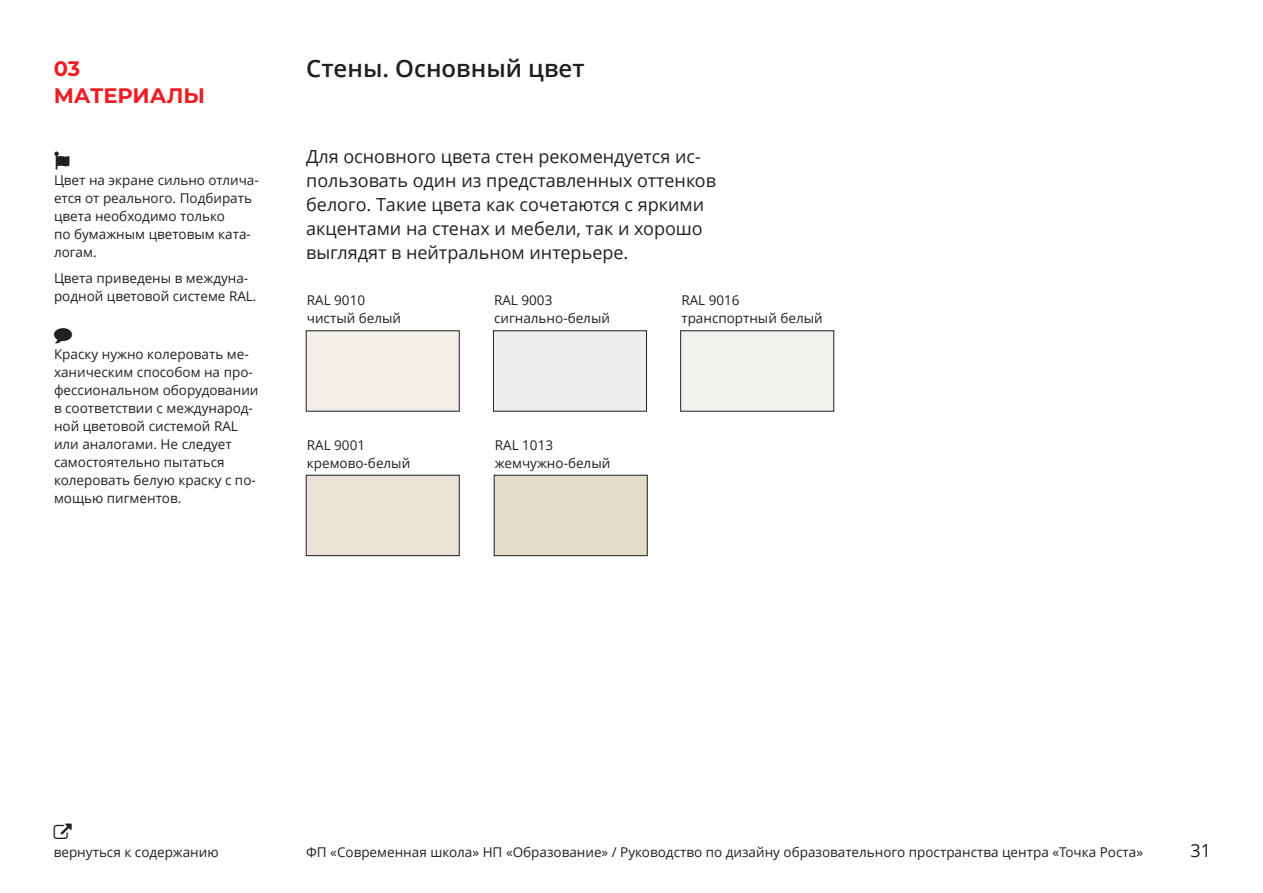
<style>
.page{position:relative;width:1263px;height:893px;background:#fff}
.page>*{position:absolute;margin:0;border:0;box-sizing:border-box;transform-origin:0 0}
.t1{font:600 24px "Open Sans";color:#231f20}
.t2{font:700 21px/27px "Montserrat";color:#ee1d23}
.t3{font:18px/24px "Open Sans";color:#231f20}
.t4{font:13.5px/18px "Open Sans";color:#231f20}
</style>
<div class="page">
<div style="left:306px;top:475px;width:153px;height:81px;border:1px solid #231f20"></div>
<div style="left:494px;top:475px;width:153px;height:81px;border:1px solid #231f20"></div>
<div style="left:493px;top:331px;width:154px;height:80px;border:1px solid #231f20"></div>
<h2 class="t2" style="left:54px;top:56px;width:153px">03<br>МАТЕРИАЛЫ</h2>
<p class="t4" style="left:54px;top:171px;width:206px">Цвет на экране сильно отлича&shy;ется от реального. Подбирать цвета необходимо только<br>по бумажным цветовым ката&shy;логам.</p>
<p class="t4" style="left:54px;top:269px;width:204px">Цвета приведены в междуна&shy;родной цветовой системе RAL.</p>
<p class="t4" style="left:54px;top:345px;width:206px">Краску нужно колеровать ме&shy;ханическим способом на про&shy;фессиональном оборудовании в соответствии с международ&shy;ной цветовой системой RAL или аналогами. Не следует самостоятельно пытаться колеровать белую краску с по&shy;мощью пигментов.</p>
<h1 class="t1" style="left:306px;top:51px;width:280px">Стены. Основный цвет</h1>
<h3 class="t3" style="left:306px;top:144px;width:411px">Для основного цвета стен рекомендуется ис&shy;пользовать один из представленных оттенков белого. Такие цвета как сочетаются с яркими акцентами на стенах и мебели, так и хорошо выглядят в нейтральном интерьере.</h3>
<p class="t4" style="left:307px;top:291px;width:96px">RAL 9010 чистый белый</p>
<p class="t4" style="left:681px;top:291px;width:143px">RAL 9016 транспортный белый</p>
<p class="t4" style="left:494px;top:291px;width:117px">RAL 9003 сигнально-белый</p>
<p class="t4" style="left:307px;top:435px;width:105px">RAL 9001 кремово-белый</p>
<p class="t4" style="left:495px;top:435px;width:117px">RAL 1013 жемчужно-белый</p>
<p class="t4" style="left:54px;top:842px;width:166px">вернуться к содержанию</p>
<p class="t4" style="left:306px;top:842px;width:838px">ФП «Современная школа» НП «Образование» / Руководство по дизайну образовательного пространства центра «Точка Роста»</p>
<h3 class="t3" style="left:1190px;top:839px;width:22px">31</h3>
</div>
